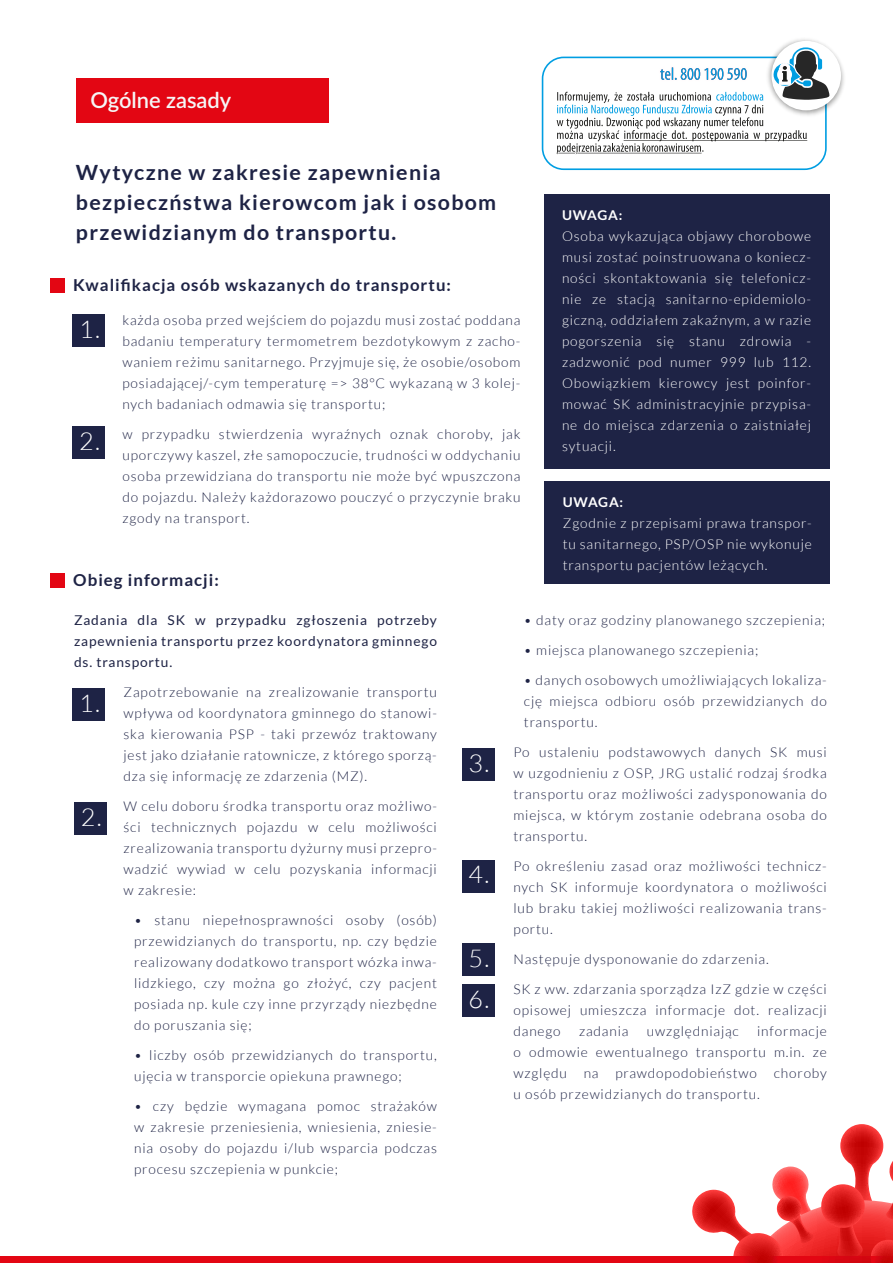
<style>
.page{position:relative;width:893px;height:1263px;background:#fff}
.page>*{position:absolute;margin:0;border:0;box-sizing:border-box;transform-origin:0 0}
.t1{font:300 24.6px/40.7px "Lato";color:#fff}
.t2{font:600 21.9px "Lato";color:#f6f6f6}
.t3{font:700 21px/30px "Lato";letter-spacing:.06em;color:#1e2345}
.t4{font:700 16.5px "Lato";letter-spacing:.06em;color:#1e2345}
.t5{font:300 13.5px/21px "Lato";letter-spacing:.06em;color:#1e2345;text-align:justify}
.t6{font:300 13.5px/21px "Lato";letter-spacing:.06em;color:#fff;text-align:justify}
.t7{font:13.5px/21px "Lato";letter-spacing:.06em;color:#1e2345;text-align:justify}
.t8{font:700 13.5px "Lato";letter-spacing:.045em;color:#fff}
</style>
<div class="page">
<svg style="left:692px;top:1124px;width:199px;height:131px"></svg>
<div style="left:544px;top:194px;width:285px;height:275px;background:#1e2345"></div>
<div style="left:545px;top:482px;width:285px;height:102px;background:#1e2345"></div>
<div style="left:0;top:1256px;width:893px;height:7px;background:#e30613"></div>
<div style="left:50px;top:278px;width:14px;height:14px;background:#e30613"></div>
<div style="left:72px;top:314px;width:33px;height:33px;background:#1e2345"></div>
<div style="left:72px;top:426px;width:33px;height:33px;background:#1e2345"></div>
<div style="left:50px;top:573px;width:14px;height:15px;background:#e30613"></div>
<div style="left:72px;top:688px;width:33px;height:33px;background:#1e2345"></div>
<div style="left:74px;top:802px;width:33px;height:33px;background:#1e2345"></div>
<div style="left:462px;top:748px;width:33px;height:33px;background:#1e2345"></div>
<div style="left:462px;top:859px;width:33px;height:33px;background:#1e2345"></div>
<div style="left:462px;top:943px;width:33px;height:33px;background:#1e2345"></div>
<div style="left:462px;top:984px;width:33px;height:33px;background:#1e2345"></div>
<div style="left:542px;top:57px;width:285px;height:113px;border:2px solid #009ee2;border-radius:21px"></div>
<svg style="left:76px;top:39px;width:768px;height:115px"></svg>
<div style="left:74px;top:60px;width:75px;height:63px;border:1px solid #e30613"></div>
<div style="left:149px;top:60px;width:74px;height:63px;border:1px solid #e30613"></div>
<div style="left:223px;top:60px;width:75px;height:63px;border:1px solid #e30613"></div>
<div style="left:298px;top:60px;width:74px;height:63px;border:1px solid #e30613"></div>
<div style="left:819px;top:1131px;width:74px;height:63px;border:1px solid #e30613"></div>
<div style="left:670px;top:1194px;width:75px;height:63px;border:1px solid #e30613"></div>
<div style="left:745px;top:1194px;width:74px;height:63px;border:1px solid #e30613"></div>
<div style="left:819px;top:1194px;width:74px;height:63px;border:1px solid #e30613"></div>
<h2 class="t2" style="left:90px;top:84px;width:143px">Ogólne zasady</h2>
<h3 class="t3" style="left:76px;top:157px;width:422px">Wytyczne w zakresie zapewnienia bezpieczństwa kierowcom jak i osobom przewidzianym do transportu.</h3>
<p class="t4" style="left:73px;top:275px;width:379px">Kwalifikacja osób wskazanych do transportu:</p>
<h1 class="t1" style="left:79px;top:309px;width:22px">1.</h1>
<p class="t5" style="left:122px;top:309px;width:400px">każda osoba przed wejściem do pojazdu musi zostać poddana badaniu temperatury termometrem bezdotykowym z zacho&shy;waniem reżimu sanitarnego. Przyjmuje się, że osobie/osobom posiadającej/-cym temperaturę =&gt; 38°C wykazaną w 3 kolej&shy;nych badaniach odmawia się transportu;</p>
<p class="t5" style="left:122px;top:423px;width:400px">w przypadku stwierdzenia wyraźnych oznak choroby, jak uporczywy kaszel, złe samopoczucie, trudności w oddychaniu osoba przewidziana do transportu nie może być wpuszczona do pojazdu. Należy każdorazowo pouczyć o przyczynie braku zgody na transport.</p>
<h1 class="t1" style="left:79px;top:421px;width:22px">2.</h1>
<p class="t4" style="left:73px;top:571px;width:147px">Obieg informacji:</p>
<p class="t8" style="left:562px;top:208px;width:62px">UWAGA:</p>
<p class="t6" style="left:562px;top:226px;width:251px">Osoba wykazująca objawy chorobowe musi zostać poinstruowana o koniecz&shy;ności skontaktowania się telefonicz&shy;nie ze stacją sanitarno-epidemiolo&shy;giczną, oddziałem zakaźnym, a w razie pogorszenia się stanu zdrowia - zadzwonić pod numer 999 lub 112.<br>Obowiązkiem kierowcy jest poinfor&shy;mować SK administracyjnie przypisa&shy;ne do miejsca zdarzenia o zaistniałej sytuacji.</p>
<p class="t8" style="left:563px;top:494px;width:62px">UWAGA:</p>
<p class="t6" style="left:563px;top:513px;width:251px">Zgodnie z przepisami prawa transpor&shy;tu sanitarnego, PSP/OSP nie wykonuje transportu pacjentów leżących.</p>
<p class="t7" style="left:74px;top:609px;width:364px">Zadania dla SK w przypadku zgłoszenia potrzeby zapewnienia transportu przez koordynatora gminnego ds. transportu.</p>
<p class="t5" style="left:124px;top:682px;width:315px">Zapotrzebowanie na zrealizowanie transportu wpływa od koordynatora gminnego do stanowi&shy;ska kierowania PSP - taki przewóz traktowany jest jako działanie ratownicze, z którego sporzą&shy;dza się informację ze zdarzenia (MZ).</p>
<p class="t5" style="left:124px;top:796px;width:315px">W celu doboru środka transportu oraz możliwo&shy;ści technicznych pojazdu w celu możliwości zrealizowania transportu dyżurny musi przepro&shy;wadzić wywiad w celu pozyskania informacji w zakresie:</p>
<p class="t5" style="left:134px;top:910px;width:304px">• stanu niepełnosprawności osoby (osób) przewidzianych do transportu, np. czy będzie realizowany dodatkowo transport wózka inwa&shy;lidzkiego, czy można go złożyć, czy pacjent posiada np. kule czy inne przyrządy niezbędne do poruszania się;</p>
<p class="t5" style="left:134px;top:1045px;width:304px">• liczby osób przewidzianych do transportu, ujęcia w transporcie opiekuna prawnego;</p>
<p class="t5" style="left:134px;top:1096px;width:304px">• czy będzie wymagana pomoc strażaków w zakresie przeniesienia, wniesienia, zniesie&shy;nia osoby do pojazdu i/lub wsparcia podczas procesu szczepienia w punkcie;</p>
<h1 class="t1" style="left:79px;top:682px;width:22px">1.</h1>
<h1 class="t1" style="left:81px;top:796px;width:22px">2.</h1>
<h1 class="t1" style="left:469px;top:743px;width:22px">3.</h1>
<h1 class="t1" style="left:469px;top:854px;width:22px">4.</h1>
<h1 class="t1" style="left:469px;top:938px;width:22px">5.<br>6.</h1>
<p class="t5" style="left:524px;top:610px;width:303px">• daty oraz godziny planowanego szczepienia;</p>
<p class="t5" style="left:524px;top:640px;width:236px">• miejsca planowanego szczepienia;</p>
<p class="t5" style="left:524px;top:670px;width:304px">• danych osobowych umożliwiających lokaliza&shy;cję miejsca odbioru osób przewidzianych do transportu.</p>
<p class="t5" style="left:513px;top:742px;width:315px">Po ustaleniu podstawowych danych SK musi w uzgodnieniu z OSP, JRG ustalić rodzaj środka transportu oraz możliwości zadysponowania do miejsca, w którym zostanie odebrana osoba do transportu.</p>
<p class="t5" style="left:513px;top:856px;width:315px">Po określeniu zasad oraz możliwości technicz&shy;nych SK informuje koordynatora o możliwości lub braku takiej możliwości realizowania trans&shy;portu.</p>
<p class="t5" style="left:513px;top:949px;width:257px">Następuje dysponowanie do zdarzenia.</p>
<p class="t5" style="left:513px;top:979px;width:315px">SK z ww. zdarzania sporządza IzZ gdzie w części opisowej umieszcza informacje dot. realizacji danego</p>
<p class="t5" style="left:579px;top:1021px;width:51px">zadania</p>
<p class="t5" style="left:647px;top:1021px;width:93px">uwzględniając</p>
<p class="t5" style="left:513px;top:1021px;width:315px;text-indent:244px">informacje o odmowie ewentualnego transportu m.in. ze względu na prawdopodobieństwo choroby u osób przewidzianych do transportu.</p>
</div>
